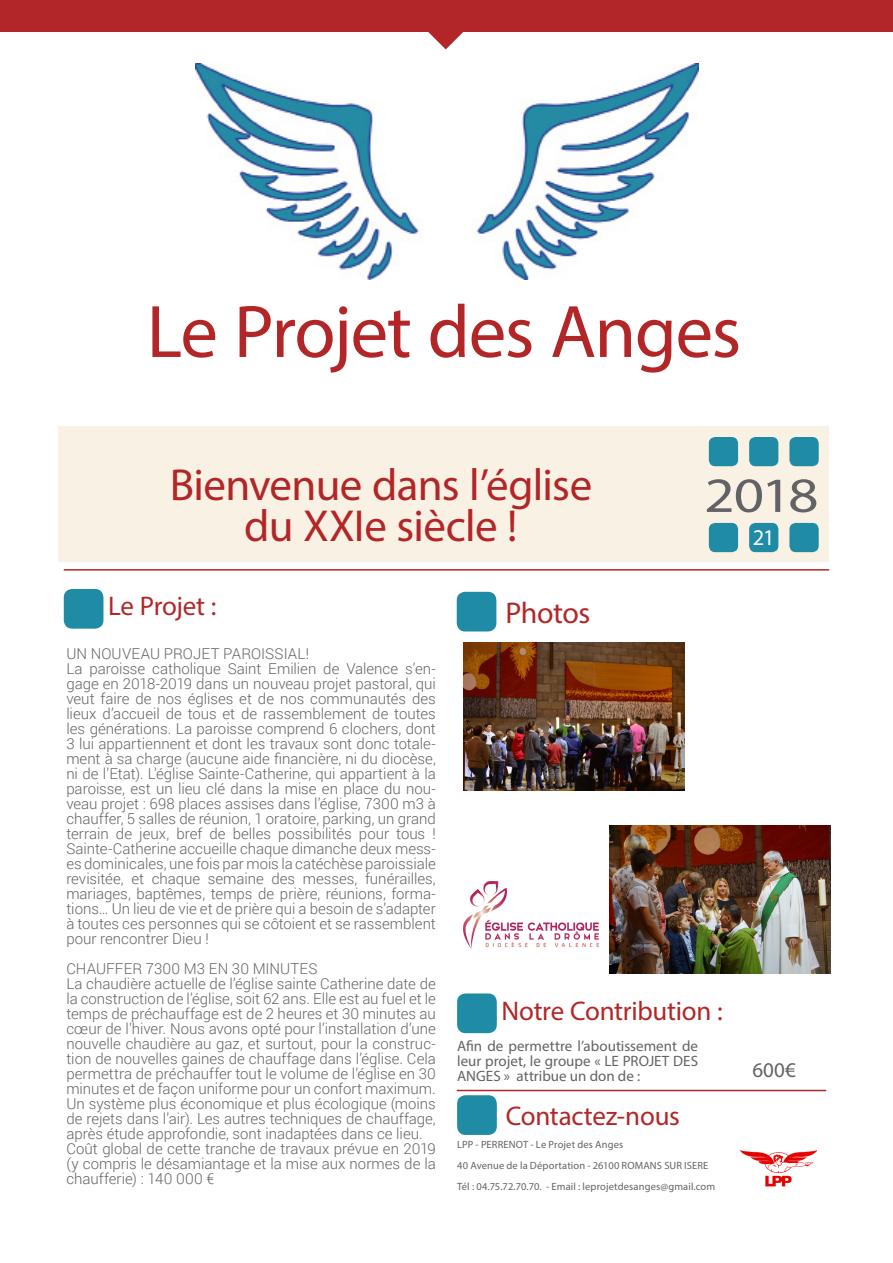
<style>
.page{position:relative;width:893px;height:1263px;background:#fff}
.page>*{position:absolute;margin:0;border:0;box-sizing:border-box;transform-origin:0 0}
.t1{font:75px "Myriad Pro";letter-spacing:-.02em;color:#b32627}
.Title_1{font:49.5px "Myriad Pro";color:#636366;scale:1.2 1}
.Title_1-2{font:45px "Myriad Pro";letter-spacing:-.015em;color:#b32627}
.Title_1-3{font:30px "Myriad Pro";letter-spacing:-.015em;color:#b32627}
.Title_1-4{font:27px "Myriad Pro";letter-spacing:-.01em;color:#b32627}
.t2{font:22.5px "Myriad Pro";color:#fff}
.WE_-_2{font:21px "Myriad Pro";color:#636366}
.WE_-_2-2{font:300 15px/15px "Roboto";color:#636366;text-align:justify}
.WE_-_2-3{font:15px/15px "Myriad Pro";color:#636366;text-align:justify}
.WE_-_2-4{font:10.5px "Myriad Pro";letter-spacing:.01em;color:#636366}
</style>
<div class="page">
<div style="left:58px;top:426px;width:771px;height:136px;background:#f9f2e4"></div>
<div style="left:0;top:0;width:893px;height:32px;background:#b32627"></div>
<svg style="left:428px;top:32px;width:35px;height:17px"></svg>
<hr style="left:64px;top:569px;width:765px;height:2px;background:#b32627">
<div style="left:64px;top:589px;width:39px;height:40px;background:#1f8ba5;border-radius:9px"></div>
<div style="left:457px;top:592px;width:39px;height:39px;background:#1f8ba5;border-radius:9px"></div>
<div style="left:457px;top:1095px;width:40px;height:40px;background:#1f8ba5;border-radius:9px"></div>
<div style="left:709px;top:437px;width:29px;height:29px;background:#1f8ba5;border-radius:6px"></div>
<div style="left:749px;top:437px;width:29px;height:29px;background:#1f8ba5;border-radius:6px"></div>
<div style="left:789px;top:437px;width:30px;height:29px;background:#1f8ba5;border-radius:6px"></div>
<div style="left:709px;top:523px;width:29px;height:29px;background:#1f8ba5;border-radius:6px"></div>
<div style="left:749px;top:523px;width:29px;height:29px;background:#1f8ba5;border-radius:6px"></div>
<div style="left:789px;top:523px;width:30px;height:29px;background:#1f8ba5;border-radius:6px"></div>
<img style="left:740px;top:1150px;width:77px;height:37px">
<img style="left:195px;top:64px;width:503px;height:216px">
<div style="left:457px;top:993px;width:40px;height:40px;background:#1f8ba5;border-radius:9px"></div>
<hr style="left:457px;top:1090px;width:369px;height:1px;background:#b32627">
<img style="left:463px;top:643px;width:222px;height:147px">
<img style="left:609px;top:826px;width:222px;height:147px">
<img style="left:463px;top:881px;width:136px;height:68px">
<p class="t1" style="left:147px;top:285px;width:596px">Le Projet des Anges</p>
<p class="Title_1-2" style="left:170px;top:457px;width:424px">Bienvenue dans l’église</p>
<p class="Title_1-2" style="left:244px;top:498px;width:275px">du XXIe siècle !</p>
<p class="Title_1-4" style="left:108px;top:589px;width:110px">Le Projet :</p>
<p class="Title_1-3" style="left:505px;top:595px;width:86px">Photos</p>
<p class="Title_1" style="left:704px;top:465px;width:97px">2018</p>
<p class="t2" style="left:753px;top:523px;width:23px">21</p>
<p class="WE_-_2-2" style="left:66px;top:645px;width:244px">UN NOUVEAU PROJET PAROISSIAL!</p>
<p class="WE_-_2-2" style="left:66px;top:660px;width:371px">La paroisse catholique Saint Emilien de Valence s’en&shy;gage en 2018-2019 dans un nouveau projet pastoral, qui veut faire de nos églises et de nos communautés des lieux d’accueil de tous et de rassemblement de toutes les générations. La paroisse comprend 6 clochers, dont 3 lui appartiennent et dont les travaux sont donc totale&shy;ment à sa charge (aucune aide financière, ni du diocèse, ni de l’Etat). L’église Sainte-Catherine, qui appartient à la paroisse, est un lieu clé dans la mise en place du nou&shy;veau projet : 698 places assises dans l’église, 7300 m3 à chauffer, 5 salles de réunion, 1 oratoire, parking, un grand terrain de jeux, bref de belles possibilités pour tous !<br>Sainte-Catherine accueille chaque dimanche deux mess&shy;es dominicales, une fois par mois la catéchèse paroissiale revisitée, et chaque semaine des messes, funérailles, mariages, baptêmes, temps de prière, réunions, forma&shy;tions… Un lieu de vie et de prière qui a besoin de s’adapter à toutes ces personnes qui se côtoient et se rassemblent pour rencontrer Dieu !</p>
<p class="WE_-_2-2" style="left:66px;top:960px;width:253px">CHAUFFER 7300 M3 EN 30 MINUTES</p>
<p class="WE_-_2-2" style="left:66px;top:975px;width:371px">La chaudière actuelle de l’église sainte Catherine date de la construction de l’église, soit 62 ans. Elle est au fuel et le temps de préchauffage est de 2 heures et 30 minutes au cœur de l’hiver. Nous avons opté pour l’installation d’une nouvelle chaudière au gaz, et surtout, pour la construc&shy;tion de nouvelles gaines de chauffage dans l’église. Cela permettra de préchauffer tout le volume de l’église en 30 minutes et de façon uniforme pour un confort maximum.<br>Un système plus économique et plus écologique (moins de rejets dans l’air). Les autres techniques de chauffage, après étude approfondie, sont inadaptées dans ce lieu.</p>
<p class="WE_-_2-2" style="left:66px;top:1140px;width:371px">Coût global de cette tranche de travaux prévue en 2019 (y compris le désamiantage et la mise aux normes de la chaufferie) : 140 000 €</p>
<p class="Title_1-4" style="left:502px;top:994px;width:223px">Notre Contribution :</p>
<p class="WE_-_2-3" style="left:457px;top:1039px;width:242px">Afin de permettre l’aboutissement de leur projet, le groupe « LE PROJET DES ANGES » attribue un don de :</p>
<p class="Title_1-4" style="left:506px;top:1099px;width:176px">Contactez-nous</p>
<p class="WE_-_2-4" style="left:457px;top:1138px;width:168px">LPP - PERRENOT - Le Projet des Anges</p>
<p class="WE_-_2-4" style="left:457px;top:1159px;width:253px">40 Avenue de la Déportation - 26100 ROMANS SUR ISERE</p>
<p class="WE_-_2-4" style="left:457px;top:1180px;width:260px">Tél : 04.75.72.70.70. - Email : leprojetdesanges@gmail.com</p>
<p class="WE_-_2" style="left:752px;top:1057px;width:45px">600€</p>
</div>
